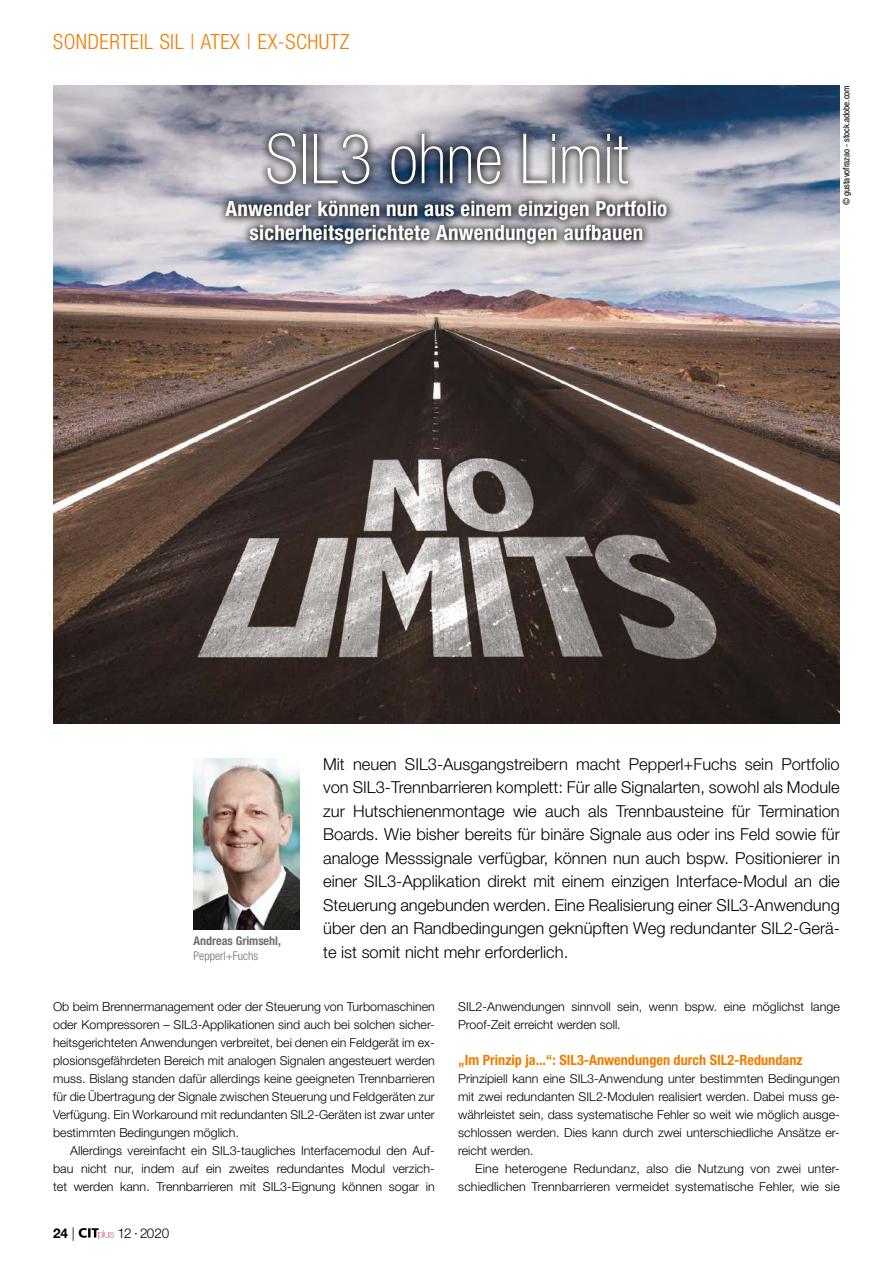
<style>
.page{position:relative;width:893px;height:1263px;background:#fff}
.page>*{position:absolute;margin:0;border:0;box-sizing:border-box;transform-origin:0 0}
.t1{font:100 condensed 69px "Helvetica Neue LT Std";color:#fff}
.t2{font:700 condensed 21px/24px "Helvetica Neue LT Std";letter-spacing:.01em;color:#fff;text-align:center}
.t3{font:300 condensed 21px "Helvetica Neue LT Std";letter-spacing:.025em;color:#ef7d00}
.t4{font:300 16.5px/23.4px "Helvetica Neue LT Std";color:#000;text-align:justify}
.t5{font:700 condensed 14.25px "Helvetica Neue LT Std";color:#ef7d00}
.t6{font:300 13.5px "Helvetica Neue LT Std";letter-spacing:-.03em;color:#000}
.t7{font:700 13.5px "Helvetica Neue LT Std";color:#000}
.t8{font:300 12.3px/18px "Helvetica Neue LT Std";color:#000;text-align:justify}
.t9{font:700 condensed 12px "Helvetica Neue LT Std";color:#706f6f}
.t10{font:300 condensed 12px "Helvetica Neue LT Std";color:#706f6f}
.t11{font:condensed 9px "Helvetica Neue LT Std";color:#000}
.s1{font-weight:300}
</style>
<div class="page">
<img style="left:53px;top:85px;width:787px;height:638px">
<div style="left:217px;top:123px;width:459px;height:129px;background:#000;opacity:.75"></div>
<img style="left:193px;top:758px;width:107px;height:172px">
<svg style="left:79px;top:1228px;width:35px;height:11px"></svg>
<h2 class="t3" style="left:53px;top:29px;width:298px">SONDERTEIL SIL | ATEX | EX-SCHUTZ</h2>
<h1 class="t1" style="left:265px;top:120px;width:364px">SIL3 ohne Limit</h1>
<h2 class="t2" style="left:226px;top:196px;width:443px">Anwender können nun aus einem einzigen Portfolio sicherheitsgerichtete Anwendungen aufbauen</h2>
<p class="t11" style="left:841px;top:205px;width:122px;rotate:-90deg">© gustavofrazao - stock.adobe.com</p>
<p class="t9" style="left:193px;top:933px;width:89px">Andreas Grimsehl,</p>
<p class="t10" style="left:193px;top:948px;width:66px">PEPPERL+FUCHS</p>
<p class="t4" style="left:323px;top:752px;width:518px">Mit neuen SIL3-Ausgangstreibern macht Pepperl+Fuchs sein Portfolio von SIL3-Trennbarrieren komplett: Für alle Signalarten, sowohl als Module zur Hutschienenmontage wie auch als Trennbausteine für Termination Boards. Wie bisher bereits für binäre Signale aus oder ins Feld sowie für analoge Messsignale verfügbar, können nun auch bspw. Positionierer in einer SIL3-Applikation direkt mit einem einzigen Interface-Modul an die Steuerung angebunden werden. Eine Realisierung einer SIL3-Anwendung über den an Randbedingungen geknüpften Weg redundanter SIL2-Gerä&shy;te ist somit nicht mehr erforderlich.</p>
<p class="t8" style="left:53px;top:997px;width:383px">Ob beim Brennermanagement oder der Steuerung von Turbomaschinen oder Kompressoren – SIL3-Applikationen sind auch bei solchen sicher&shy;heitsgerichteten Anwendungen verbreitet, bei denen ein Feldgerät im ex&shy;plosionsgefährdeten Bereich mit analogen Signalen angesteuert werden muss. Bislang standen dafür allerdings keine geeigneten Trennbarrieren für die Übertragung der Signale zwischen Steuerung und Feldgeräten zur Verfügung. Ein Workaround mit redundanten SIL2-Geräten ist zwar unter bestimmten Bedingungen möglich.</p>
<p class="t8" style="left:53px;top:1141px;width:383px;text-indent:17px">Allerdings vereinfacht ein SIL3-taugliches Interfacemodul den Auf&shy;bau nicht nur, indem auf ein zweites redundantes Modul verzich&shy;tet werden kann. Trennbarrieren mit SIL3-Eignung können sogar in</p>
<p class="t7" style="left:53px;top:1224px;width:23px">24 <span class="s1">|</span></p>
<p class="t6" style="left:118px;top:1224px;width:53px">12 · 2020</p>
<p class="t8" style="left:458px;top:997px;width:383px">SIL2-Anwendungen sinnvoll sein, wenn bspw. eine möglichst lange<br>Proof-Zeit erreicht werden soll.</p>
<p class="t5" style="left:458px;top:1051px;width:346px">„Im Prinzip ja...“: SIL3-Anwendungen durch SIL2-Redundanz</p>
<p class="t8" style="left:458px;top:1069px;width:383px">Prinzipiell kann eine SIL3-Anwendung unter bestimmten Bedingungen mit zwei redundanten SIL2-Modulen realisiert werden. Dabei muss ge&shy;währleistet sein, dass systematische Fehler so weit wie möglich ausge&shy;schlossen werden. Dies kann durch zwei unterschiedliche Ansätze er&shy;reicht werden.</p>
<p class="t8" style="left:458px;top:1159px;width:383px;text-align:right">Eine heterogene Redundanz, also die Nutzung von zwei unter&shy;schiedlichen Trennbarrieren vermeidet systematische Fehler, wie sie</p>
</div>
